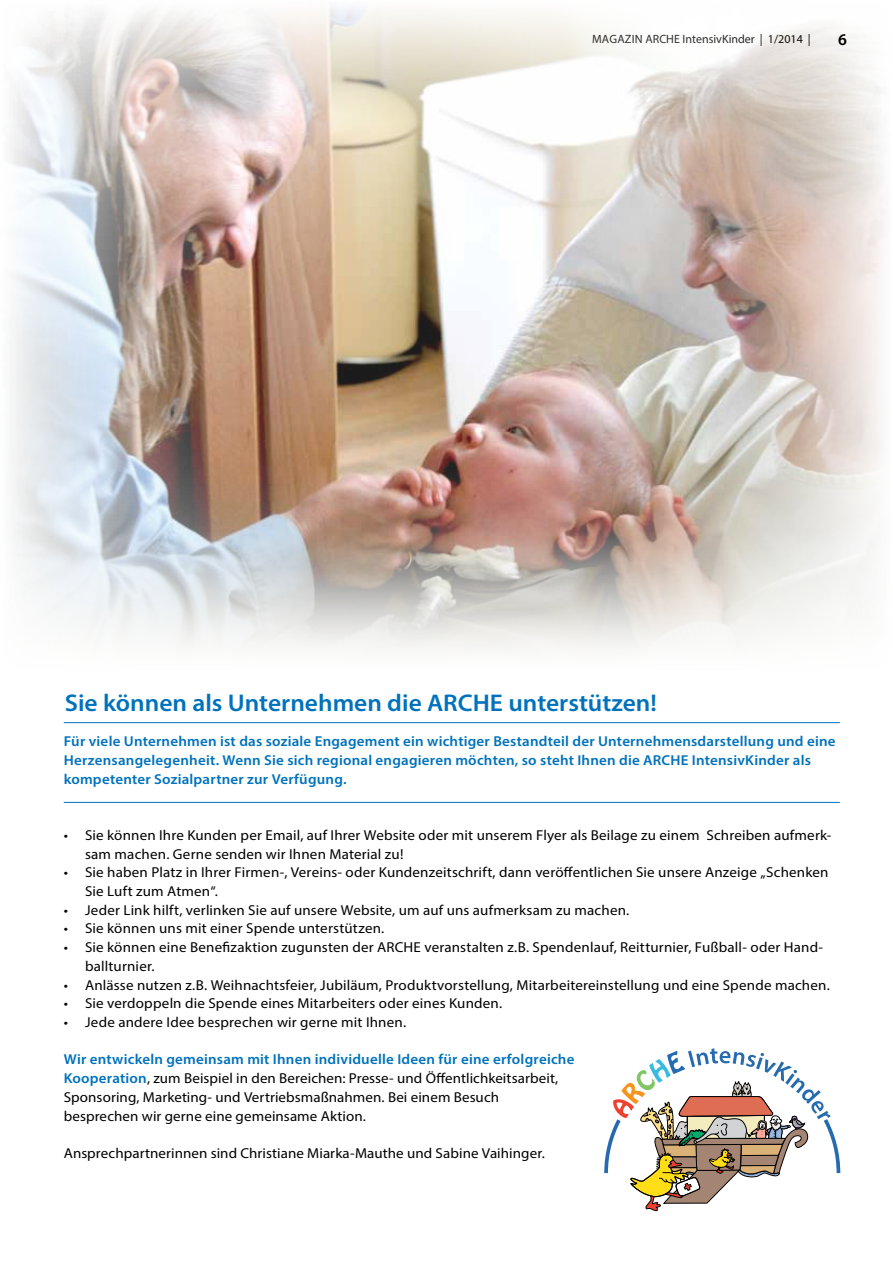
<style>
.page{position:relative;width:893px;height:1263px;background:#fff}
.page>*{position:absolute;margin:0;border:0;box-sizing:border-box;transform-origin:0 0}
.t1{font:600 24.15px "Myriad Pro";color:#0072bc;scale:1.05 1}
.t2{font:600 16.5px "Myriad Pro";color:#000}
.t3{font:14.4px/18.8px "Myriad Pro";letter-spacing:.01em;color:#000;scale:1.04 1}
.t4{font:600 14.4px/18.8px "Myriad Pro";letter-spacing:.015em;color:#0072bc;scale:1.04 1}
.t5{font:12px "Myriad Pro";color:#000}
.s1{font-weight:600;color:#0072bc}
</style>
<div class="page">
<img style="left:10px;top:7px;width:875px;height:642px">
<hr style="left:64px;top:722px;width:776px;height:1px;background:#0072bc">
<hr style="left:64px;top:802px;width:776px;height:1px;background:#0072bc">
<svg style="left:604px;top:1048px;width:237px;height:163px"></svg>
<p class="t5" style="left:592px;top:32px;width:220px">Magazin ARCHE I ntensivKinder | 1/2014 |</p>
<p class="t2" style="left:838px;top:29px;width:10px">6</p>
<h1 class="t1" style="left:65px;top:687px;width:565px">Sie können als Unternehmen die ARCHE unterstützen!</h1>
<p class="t4" style="left:64px;top:732px;width:744px">Für viele Unternehmen ist das soziale Engagement ein wichtiger Bestandteil der Unternehmensdarstellung und eine<br>Herzensangelegenheit. Wenn Sie sich regional engagieren möchten, so steht Ihnen die ARCHE IntensivKinder als kompetenter Sozialpartner zur Verfügung.</p>
<p class="t3" style="left:85px;top:825px;width:719px;text-indent:-21px">• Sie können Ihre Kunden per Email, auf Ihrer Website oder mit unserem Flyer als Beilage zu einem Schreiben aufmerk&shy;sam machen. Gerne senden wir Ihnen Material zu!</p>
<p class="t3" style="left:85px;top:863px;width:716px;text-indent:-21px">• Sie haben Platz in Ihrer Firmen-, Vereins- oder Kundenzeitschrift, dann veröffentlichen Sie unsere Anzeige „Schenken<br>Sie Luft zum Atmen“.</p>
<p class="t3" style="left:64px;top:900px;width:545px">• Jeder Link hilft, verlinken Sie auf unsere Website, um auf uns aufmerksam zu machen.</p>
<p class="t3" style="left:64px;top:919px;width:310px">• Sie können uns mit einer Spende unterstützen.</p>
<p class="t3" style="left:85px;top:938px;width:711px;text-indent:-21px">• Sie können eine Benefizaktion zugunsten der ARCHE veranstalten z.B. Spendenlauf, Reitturnier, Fußball- oder Hand&shy;ballturnier.</p>
<p class="t3" style="left:64px;top:975px;width:738px">• Anlässe nutzen z.B. Weihnachtsfeier, Jubiläum, Produktvorstellung, Mitarbeitereinstellung und eine Spende machen.</p>
<p class="t3" style="left:64px;top:994px;width:423px">• Sie verdoppeln die Spende eines Mitarbeiters oder eines Kunden.</p>
<p class="t3" style="left:64px;top:1012px;width:331px">• Jede andere Idee besprechen wir gerne mit Ihnen.</p>
<p class="t3" style="left:64px;top:1050px;width:493px"><span class="s1">Wir entwickeln gemeinsam mit Ihnen individuelle Ideen für eine erfolgreiche Kooperation</span>, zum Beispiel in den Bereichen: Presse- und Öffentlichkeitsarbeit, Sponsoring, Marketing- und Vertriebsmaßnahmen. Bei einem Besuch besprechen wir gerne eine gemeinsame Aktion.</p>
<p class="t3" style="left:64px;top:1143px;width:464px">Ansprechpartnerinnen sind Christiane Miarka-Mauthe und Sabine Vaihinger.</p>
</div>
